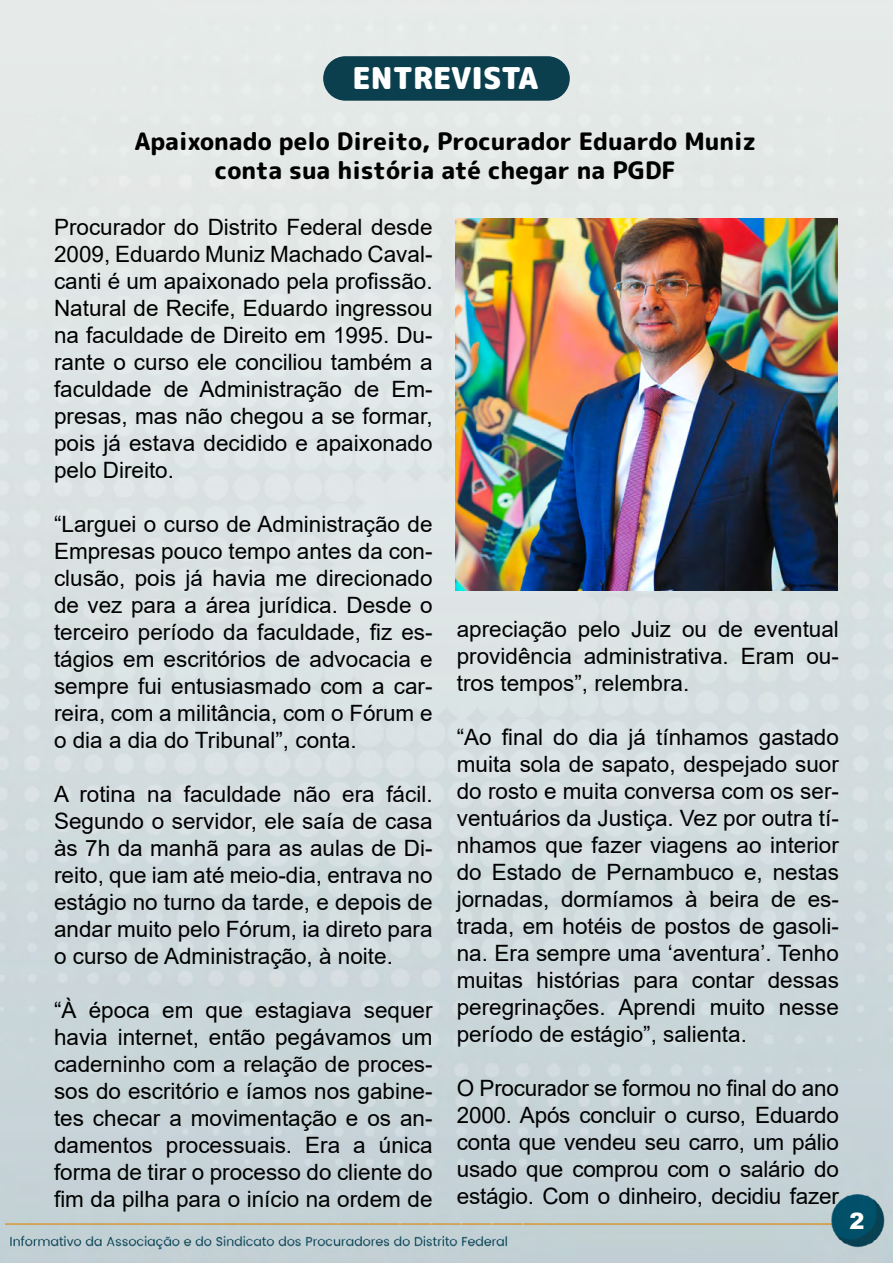
<style>
.page{position:relative;width:893px;height:1263px;background:#fff}
.page>*{position:absolute;margin:0;border:0;box-sizing:border-box;transform-origin:0 0}
.t1{font:900 30px "Rounded Mplus 1 c";color:#fff}
.t2{font:800 24px/28.8px "Rounded Mplus 1 c";color:#000;text-align:center}
.t3{font:22.5px/27px "Arial";color:#000;text-align:justify}
.t4{font:900 22.5px "Arial";color:#fff}
</style>
<div class="page">
<img style="left:0;top:0;width:893px;height:1263px">
<div style="left:323px;top:56px;width:247px;height:45px;background:#0b3f4e;border-radius:22px"></div>
<img style="left:456px;top:219px;width:382px;height:372px">
<h1 class="t1" style="left:352px;top:57px;width:187px">ENTREVISTA</h1>
<p class="t2" style="left:134px;top:127px;width:623px">Apaixonado pelo Direito, Procurador Eduardo Muniz conta sua história até chegar na PGDF</p>
<p class="t3" style="left:54px;top:214px;width:380px">Procurador do Distrito Federal desde 2009, Eduardo Muniz Machado Caval&shy;canti é um apaixonado pela profissão.<br>Natural de Recife, Eduardo ingressou na faculdade de Direito em 1995. Du&shy;rante o curso ele conciliou também a faculdade de Administração de Em&shy;presas, mas não chegou a se formar, pois já estava decidido e apaixonado pelo Direito.</p>
<p class="t3" style="left:54px;top:511px;width:380px">“Larguei o curso de Administração de Empresas pouco tempo antes da con&shy;clusão, pois já havia me direcionado de vez para a área jurídica. Desde o terceiro período da faculdade, fiz es&shy;tágios em escritórios de advocacia e sempre fui entusiasmado com a car&shy;reira, com a militância, com o Fórum e o dia a dia do Tribunal”, conta.</p>
<p class="t3" style="left:54px;top:781px;width:380px">A rotina na faculdade não era fácil.<br>Segundo o servidor, ele saía de casa às 7h da manhã para as aulas de Di&shy;reito, que iam até meio-dia, entrava no estágio no turno da tarde, e depois de andar muito pelo Fórum, ia direto para o curso de Administração, à noite.</p>
<p class="t3" style="left:54px;top:997px;width:380px">“À época em que estagiava sequer havia internet, então pegávamos um caderninho com a relação de proces&shy;sos do escritório e íamos nos gabine&shy;tes checar a movimentação e os an&shy;damentos processuais. Era a única forma de tirar o processo do cliente do fim da pilha para o início na ordem de</p>
<p class="t3" style="left:457px;top:616px;width:384px">apreciação pelo Juiz ou de eventual providência administrativa. Eram ou&shy;tros tempos”, relembra.</p>
<p class="t3" style="left:457px;top:724px;width:384px">“Ao final do dia já tínhamos gastado muita sola de sapato, despejado suor do rosto e muita conversa com os ser&shy;ventuários da Justiça. Vez por outra tí&shy;nhamos que fazer viagens ao interior do Estado de Pernambuco e, nestas jornadas, dormíamos à beira de es&shy;trada, em hotéis de postos de gasoli&shy;na. Era sempre uma ‘aventura’. Tenho muitas histórias para contar dessas peregrinações. Aprendi muito nesse período de estágio”, salienta.</p>
<p class="t3" style="left:457px;top:1075px;width:384px">O Procurador se formou no final do ano 2000. Após concluir o curso, Eduardo conta que vendeu seu carro, um pálio usado que comprou com o salário do estágio. Com o dinheiro, decidiu fazer</p>
<p class="t4" style="left:849px;top:1204px;width:17px">2</p>
</div>
